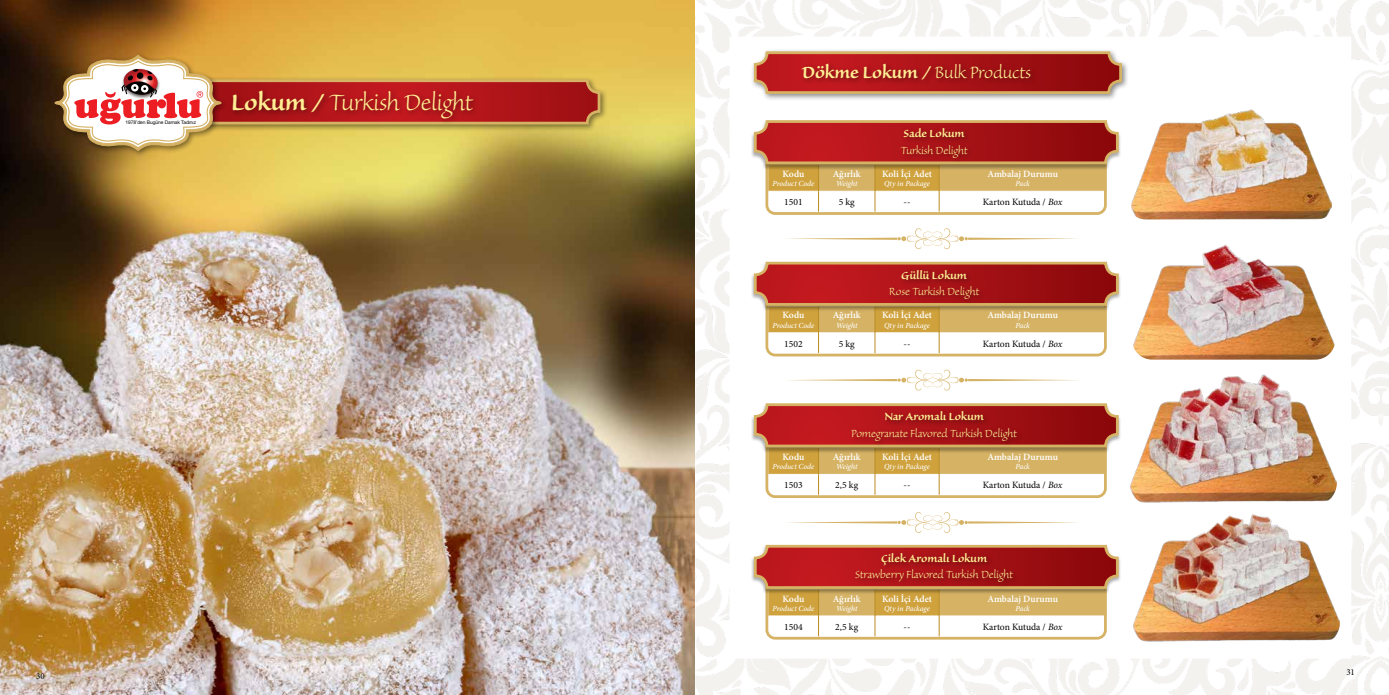
<style>
.page{position:relative;width:1389px;height:695px;background:#fff}
.page>*{position:absolute;margin:0;border:0;box-sizing:border-box;transform-origin:0 0}
.t1{font:300 29.3px "Sanvito Pro";letter-spacing:-.02em;color:#ffed93}
.t2{font:300 21.5px "Sanvito Pro";letter-spacing:-.02em;color:#ffed93}
.t3{font:300 13.7px "Sanvito Pro";letter-spacing:-.02em;color:#ffed93}
.t4{font:13.7px "Sanvito Pro Semibold Capt";letter-spacing:-.02em;color:#ffed93}
.t5{font:600 9.6px "Minion Pro";color:#fff}
.t6{font:9.6px "Minion Pro";letter-spacing:-.005em;color:#000}
.t7{font:9px "Minion Pro";color:#000}
.t8{font:italic 500 7.8px "Minion Pro";letter-spacing:-.005em;color:#fff}
.t9{font:4.9px "Helvetica Neue LT Pro";letter-spacing:-.015em;color:#000}
.s1{font-family:"Sanvito Pro Semibold Capt";font-weight:400}
.s2{font-style:italic}
</style>
<div class="page">
<img style="left:694px;top:0;width:695px;height:694px">
<svg style="left:784px;top:227px;width:297px;height:23px"></svg>
<svg style="left:784px;top:368px;width:297px;height:23px"></svg>
<svg style="left:784px;top:511px;width:297px;height:23px"></svg>
<img style="left:0;top:0;width:694px;height:694px">
<div style="left:750px;top:48px;width:379px;height:53px;background:#000;opacity:.47"></div>
<svg style="left:755px;top:53px;width:366px;height:40px;background:#a81a1c"></svg>
<div style="left:754px;top:51px;width:368px;height:43px;border:3px solid #d5b264;border-radius:12px"></div>
<div style="left:799px;top:60px;width:238px;height:26px;background:#000;opacity:.44"></div>
<div style="left:751px;top:120px;width:371px;height:50px;background:#000;opacity:.33"></div>
<svg style="left:755px;top:121px;width:362px;height:95px"></svg>
<div style="left:754px;top:120px;width:365px;height:44px;border:3px solid #d5b264;border-radius:12px"></div>
<div style="left:898px;top:125px;width:77px;height:39px;background:#000;opacity:.44"></div>
<img style="left:1131px;top:102px;width:201px;height:117px">
<div style="left:751px;top:261px;width:371px;height:50px;background:#000;opacity:.33"></div>
<svg style="left:755px;top:263px;width:362px;height:95px"></svg>
<div style="left:754px;top:262px;width:365px;height:44px;border:3px solid #d5b264;border-radius:12px"></div>
<div style="left:887px;top:266px;width:99px;height:40px;background:#000;opacity:.44"></div>
<img style="left:1132px;top:240px;width:203px;height:119px">
<div style="left:751px;top:403px;width:371px;height:50px;background:#000;opacity:.33"></div>
<svg style="left:755px;top:404px;width:362px;height:95px"></svg>
<div style="left:754px;top:403px;width:365px;height:44px;border:3px solid #d5b264;border-radius:12px"></div>
<div style="left:849px;top:408px;width:175px;height:39px;background:#000;opacity:.44"></div>
<img style="left:1129px;top:367px;width:208px;height:138px">
<div style="left:751px;top:544px;width:371px;height:50px;background:#000;opacity:.33"></div>
<svg style="left:755px;top:546px;width:362px;height:95px"></svg>
<div style="left:754px;top:544px;width:365px;height:45px;border:3px solid #d5b264;border-radius:12px"></div>
<div style="left:853px;top:549px;width:167px;height:40px;background:#000;opacity:.44"></div>
<img style="left:1132px;top:506px;width:208px;height:138px">
<div style="left:52px;top:52px;width:176px;height:105px;background:#000;opacity:.47"></div>
<svg style="left:55px;top:55px;width:544px;height:96px;background:#ca8554"></svg>
<p class="t9" style="left:125px;top:119px;width:72px">1978’den Bugüne Damak Tadınız</p>
<h1 class="t1" style="left:231px;top:87px;width:244px"><span class="s1">Lokum /</span> Turkish Delight</h1>
<p class="t7" style="left:36px;top:670px;width:10px">30</p>
<h2 class="t2" style="left:802px;top:61px;width:231px"><span class="s1">Dökme Lokum /</span> Bulk Products</h2>
<p class="t5" style="left:782px;top:167px;width:23px">Kodu</p>
<p class="t8" style="left:772px;top:178px;width:43px">Product Code</p>
<p class="t5" style="left:833px;top:167px;width:30px">Ağırlık</p>
<p class="t8" style="left:836px;top:178px;width:23px">Weight</p>
<h3 class="t4" style="left:904px;top:126px;width:63px">Sade Lokum</h3>
<h3 class="t3" style="left:901px;top:143px;width:69px">Turkish Delight</h3>
<p class="t5" style="left:882px;top:167px;width:52px">Koli İçi Adet</p>
<p class="t8" style="left:884px;top:178px;width:48px">Qty in Package</p>
<p class="t5" style="left:987px;top:167px;width:72px">Ambalaj Durumu</p>
<p class="t8" style="left:1015px;top:178px;width:16px">Pack</p>
<p class="t6" style="left:784px;top:195px;width:20px">1501</p>
<p class="t6" style="left:839px;top:195px;width:18px">5 kg</p>
<p class="t6" style="left:904px;top:195px;width:8px">--</p>
<p class="t6" style="left:983px;top:195px;width:81px">Karton Kutuda / <span class="s2">Box</span></p>
<p class="t5" style="left:782px;top:309px;width:23px">Kodu</p>
<p class="t8" style="left:772px;top:320px;width:43px">Product Code</p>
<p class="t5" style="left:833px;top:309px;width:30px">Ağırlık</p>
<p class="t8" style="left:836px;top:320px;width:23px">Weight</p>
<h3 class="t4" style="left:901px;top:267px;width:67px">Güllü Lokum</h3>
<h3 class="t3" style="left:889px;top:284px;width:92px">Rose Turkish Delight</h3>
<p class="t5" style="left:882px;top:309px;width:52px">Koli İçi Adet</p>
<p class="t8" style="left:884px;top:320px;width:48px">Qty in Package</p>
<p class="t5" style="left:987px;top:309px;width:72px">Ambalaj Durumu</p>
<p class="t8" style="left:1015px;top:320px;width:16px">Pack</p>
<p class="t6" style="left:784px;top:337px;width:20px">1502</p>
<p class="t6" style="left:839px;top:337px;width:18px">5 kg</p>
<p class="t6" style="left:904px;top:337px;width:8px">--</p>
<p class="t6" style="left:983px;top:337px;width:81px">Karton Kutuda / <span class="s2">Box</span></p>
<p class="t5" style="left:782px;top:450px;width:23px">Kodu</p>
<p class="t8" style="left:772px;top:461px;width:43px">Product Code</p>
<h3 class="t4" style="left:884px;top:409px;width:101px">Nar Aromalı Lokum</h3>
<h3 class="t3" style="left:851px;top:426px;width:167px">Pomegranate Flavored Turkish Delight</h3>
<p class="t5" style="left:833px;top:450px;width:30px">Ağırlık</p>
<p class="t8" style="left:836px;top:461px;width:23px">Weight</p>
<p class="t5" style="left:882px;top:450px;width:52px">Koli İçi Adet</p>
<p class="t8" style="left:884px;top:461px;width:48px">Qty in Package</p>
<p class="t5" style="left:987px;top:450px;width:72px">Ambalaj Durumu</p>
<p class="t8" style="left:1015px;top:461px;width:16px">Pack</p>
<p class="t6" style="left:784px;top:478px;width:20px">1503</p>
<p class="t6" style="left:835px;top:478px;width:24px">2,5 kg</p>
<p class="t6" style="left:904px;top:478px;width:8px">--</p>
<p class="t6" style="left:983px;top:478px;width:81px">Karton Kutuda / <span class="s2">Box</span></p>
<p class="t5" style="left:782px;top:591px;width:23px">Kodu</p>
<p class="t8" style="left:772px;top:603px;width:43px">Product Code</p>
<h3 class="t4" style="left:881px;top:550px;width:107px">Çilek Aromalı Lokum</h3>
<h3 class="t3" style="left:855px;top:567px;width:160px">Strawberry Flavored Turkish Delight</h3>
<p class="t5" style="left:833px;top:591px;width:30px">Ağırlık</p>
<p class="t8" style="left:836px;top:603px;width:23px">Weight</p>
<p class="t5" style="left:882px;top:591px;width:52px">Koli İçi Adet</p>
<p class="t8" style="left:884px;top:603px;width:48px">Qty in Package</p>
<p class="t5" style="left:987px;top:591px;width:72px">Ambalaj Durumu</p>
<p class="t8" style="left:1015px;top:603px;width:16px">Pack</p>
<p class="t6" style="left:784px;top:620px;width:20px">1504</p>
<p class="t6" style="left:835px;top:620px;width:24px">2,5 kg</p>
<p class="t6" style="left:904px;top:620px;width:8px">--</p>
<p class="t6" style="left:983px;top:620px;width:81px">Karton Kutuda / <span class="s2">Box</span></p>
<p class="t7" style="left:1346px;top:666px;width:10px">31</p>
</div>
